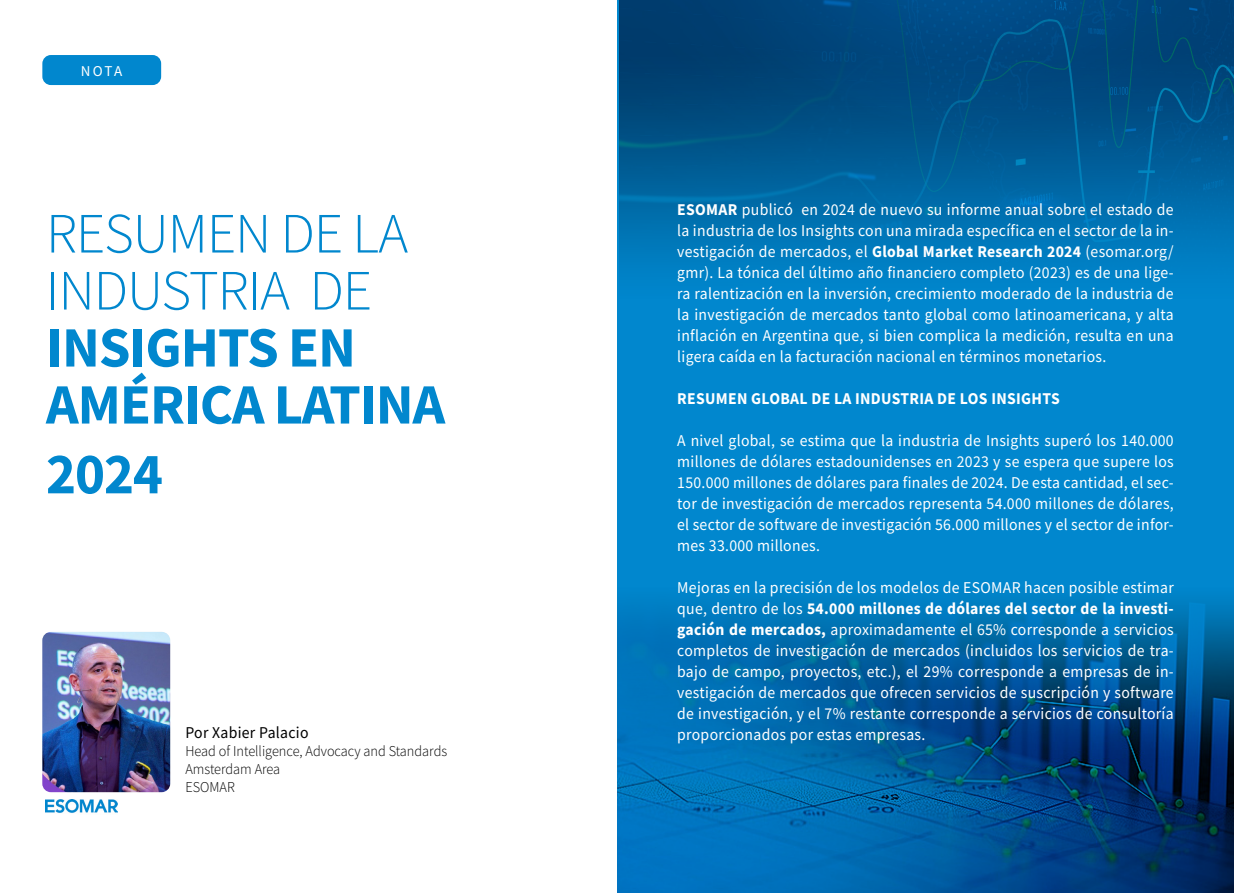
<style>
.page{position:relative;width:1234px;height:893px;background:#fff}
.page>*{position:absolute;margin:0;border:0;box-sizing:border-box;transform-origin:0 0}
.t1{font:700 57px/57px "Source Sans Pro";letter-spacing:-.02em;color:#0187ce}
.t2{font:300 57px/57px "Source Sans Pro";letter-spacing:-.02em;color:#0187ce}
.t3{font:16.5px/21px "Source Sans Pro";letter-spacing:.02em;color:#fff;text-align:justify;scale:.95 1}
.t4{font:700 16.5px "Source Sans Pro";letter-spacing:.02em;color:#fff;scale:.95 1}
.t5{font:16.5px "Source Sans Pro";letter-spacing:.02em;color:#000;scale:.95 1}
.t6{font:300 15px/18px "Source Sans Pro";color:#000;scale:.95 1}
.t7{font:15px "Source Sans Pro";color:#fff}
.s1{font-weight:700}
</style>
<div class="page">
<div style="left:617px;top:0;width:616px;height:893px;background:#0187ce"></div>
<img style="left:617px;top:600px;width:616px;height:293px">
<img style="left:42px;top:632px;width:128px;height:160px">
<img style="left:46px;top:799px;width:71px;height:14px">
<img style="left:619px;top:0;width:614px;height:268px">
<div style="left:42px;top:55px;width:119px;height:30px;background:#0187ce;border-radius:9px"></div>
<p class="t7" style="left:81px;top:61px;width:43px">NOTA</p>
<h1 class="t2" style="left:46px;top:205px;width:364px">RESUMEN DE LA<br>INDUSTRIA DE</h1>
<h1 class="t1" style="left:46px;top:318px;width:400px">INSIGHTS EN<br>AMÉRICA LATINA</h1>
<h1 class="t1" style="left:46px;top:445px;width:118px">2024</h1>
<p class="t5" style="left:185px;top:722px;width:131px">Por Xabier Palacio</p>
<p class="t6" style="left:185px;top:742px;width:277px">Head of Intelligence, Advocacy and Standards<br>Amsterdam Area<br>ESOMAR</p>
<p class="t3" style="left:677px;top:199px;width:524px"><span class="s1">ESOMAR</span> publicó en 2024 de nuevo su informe anual sobre el estado de la industria de los Insights con una mirada específica en el sector de la in&shy;vestigación de mercados, el <span class="s1">Global Market Research 2024</span> (esomar.org/ gmr). La tónica del último año financiero completo (2023) es de una lige&shy;ra ralentización en la inversión, crecimiento moderado de la industria de la investigación de mercados tanto global como latinoamericana, y alta inflación en Argentina que, si bien complica la medición, resulta en una ligera caída en la facturación nacional en términos monetarios.</p>
<p class="t4" style="left:677px;top:388px;width:404px">RESUMEN GLOBAL DE LA INDUSTRIA DE LOS INSIGHTS</p>
<p class="t3" style="left:677px;top:430px;width:524px">A nivel global, se estima que la industria de Insights superó los 140.000 millones de dólares estadounidenses en 2023 y se espera que supere los 150.000 millones de dólares para finales de 2024. De esta cantidad, el sec&shy;tor de investigación de mercados representa 54.000 millones de dólares, el sector de software de investigación 56.000 millones y el sector de infor&shy;mes 33.000 millones.</p>
<p class="t3" style="left:677px;top:577px;width:524px">Mejoras en la precisión de los modelos de ESOMAR hacen posible estimar que, dentro de los <span class="s1">54.000 millones de dólares del sector de la investi&shy;gación de mercados,</span> aproximadamente el 65% corresponde a servicios completos de investigación de mercados (incluidos los servicios de tra&shy;bajo de campo, proyectos, etc.), el 29% corresponde a empresas de in&shy;vestigación de mercados que ofrecen servicios de suscripción y software de investigación, y el 7% restante corresponde a servicios de consultoría proporcionados por estas empresas.</p>
</div>
